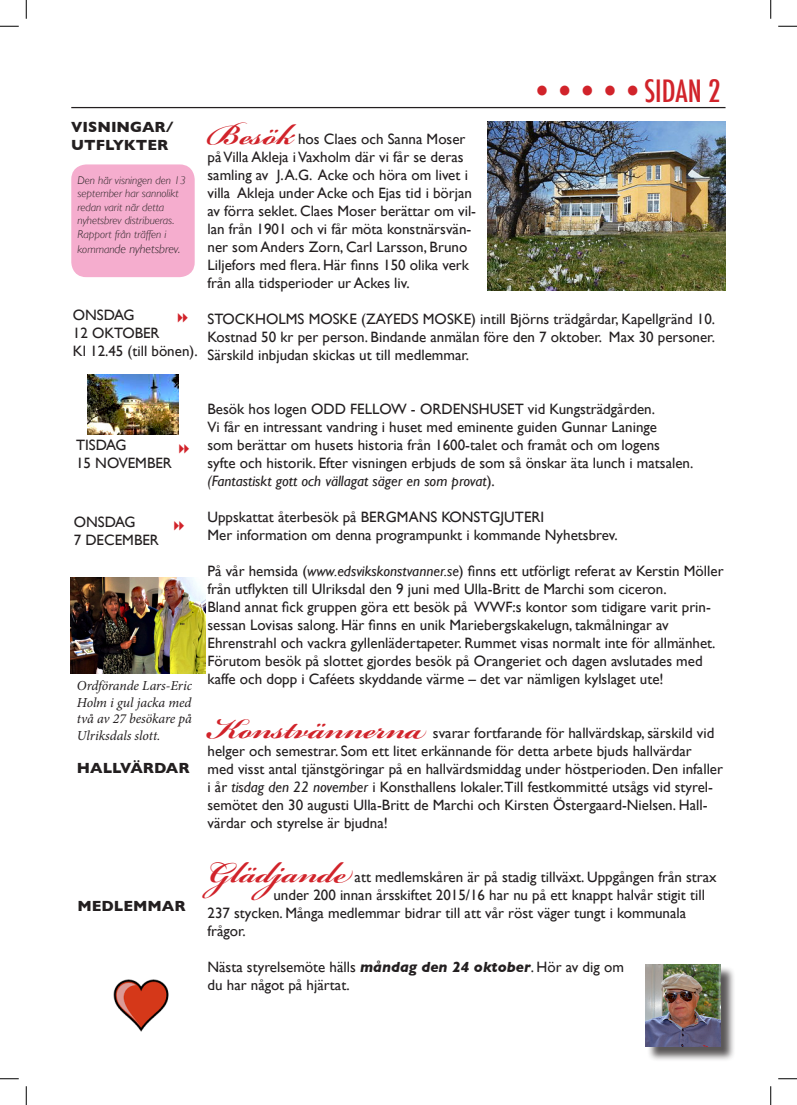
<style>
.page{position:relative;width:797px;height:1105px;background:#fff}
.page>*{position:absolute;margin:0;border:0;box-sizing:border-box;transform-origin:0 0}
.t1{font:700 45px "Bickham Script Pro";color:#d1232a}
.t2{font:500 condensed 30px "Futura";color:#d1232a}
.t3{font:15px/18px "Gill Sans";color:#231f20}
.t4{font:700 15px/18px "Gill Sans";color:#231f20}
.t5{font:italic 13.75px/16.5px "Minion Pro";letter-spacing:-.005em;color:#231f20;text-align:justify}
.t6{font:italic 300 12.5px "Gill Sans";color:#231f20}
.t7{font:italic 300 11.25px/13.5px "Gill Sans";color:#231f20}
.s1{font-size:11.25px}
.s2{font-style:italic}
.s3{font-weight:700;font-style:italic}
</style>
<div class="page">
<div style="left:71px;top:164px;width:124px;height:113px;background:#f5adce;border-radius:15px"></div>
<hr style="left:71px;top:107px;width:654px;height:1px;background:#231f20">
<img style="left:488px;top:122px;width:237px;height:168px">
<div style="left:647px;top:966px;width:88px;height:96px;background:#231f20;opacity:.75"></div>
<img style="left:645px;top:964px;width:75px;height:83px">
<img style="left:71px;top:578px;width:134px;height:96px">
<img style="left:113px;top:979px;width:56px;height:52px">
<img style="left:88px;top:375px;width:90px;height:59px">
<svg style="left:0;top:25px;width:19px;height:2px"></svg>
<svg style="left:778px;top:25px;width:19px;height:2px"></svg>
<svg style="left:0;top:1078px;width:19px;height:1px"></svg>
<svg style="left:778px;top:1078px;width:19px;height:1px"></svg>
<svg style="left:25px;top:0;width:2px;height:19px"></svg>
<svg style="left:25px;top:1086px;width:2px;height:19px"></svg>
<svg style="left:770px;top:0;width:1px;height:19px"></svg>
<svg style="left:770px;top:1086px;width:1px;height:19px"></svg>
<h2 class="t2" style="left:531px;top:72px;width:191px">•••••SIDAN 2</h2>
<p class="t4" style="left:71px;top:118px;width:104px">VISNINGAR/<br>UTFLYKTER</p>
<p class="t7" style="left:77px;top:173px;width:110px">Den här visningen den 13 september har sannolikt redan varit när detta nyhetsbrev distribueras.<br>Rapport från träffen i</p>
<p class="t6" style="left:77px;top:242px;width:104px"><span class="s1">komman</span>de nyhetsbrev.</p>
<h1 class="t1" style="left:207px;top:102px;width:88px">Besök</h1>
<p class="t3" style="left:207px;top:130px;width:270px;text-indent:90px">hos Claes och Sanna Moser på Villa Akleja i Vaxholm där vi får se deras samling av J. A.G. Acke och höra om livet i villa Akleja under Acke och Ejas tid i början av förra seklet. Claes Moser berättar om vil&shy;lan från 1901 och vi får möta konstnärsvän&shy;ner som Anders Zorn, Carl Larsson, Bruno Liljefors med flera. Här finns 150 olika verk från alla tidsperioder ur Ackes liv.</p>
<p class="t3" style="left:207px;top:310px;width:509px;text-align:justify">STOCKHOLMS MOSKE (ZAYEDS MOSKE) intill Björns trädgårdar, Kapellgränd 10.<br>Kostnad 50 kr per person. Bindande anmälan före den 7 oktober. Max 30 personer.<br>Särskild inbjudan skickas ut till medlemmar.</p>
<p class="t3" style="left:207px;top:400px;width:487px">Besök hos logen ODD FELLOW - ORDENSHUSET vid Kungsträdgården.<br>Vi får en intressant vandring i huset med eminente guiden Gunnar Laninge<br>som berättar om husets historia från 1600-talet och framåt och om logens<br>syfte och historik. Efter visningen erbjuds de som så önskar äta lunch i matsalen. <span class="s2">(Fantastiskt gott och vällagat säger en som provat</span>).</p>
<p class="t3" style="left:207px;top:508px;width:411px">Uppskattat återbesök på BERGMANS KONSTGJUTERI<br>Mer information om denna programpunkt i kommande Nyhetsbrev.</p>
<p class="t3" style="left:207px;top:562px;width:517px">På vår hemsida (<span class="s2">www.edsvikskonstvanner.se</span>) finns ett utförligt referat av Kerstin Möller från utflykten till Ulriksdal den 9 juni med Ulla-Britt de Marchi som ciceron.<br>Bland annat fick gruppen göra ett besök på WWF:s kontor som tidigare varit prin&shy;sessan Lovisas salong. Här finns en unik Mariebergskakelugn, takmålningar av Ehrenstrahl och vackra gyllenlädertapeter. Rummet visas normalt inte för allmänhet.<br>Förutom besök på slottet gjordes besök på Orangeriet och dagen avslutades med kaffe och dopp i Caféets skyddande värme – det var nämligen kylslaget ute!</p>
<h1 class="t1" style="left:207px;top:696px;width:220px">Konstvännerna</h1>
<p class="t3" style="left:73px;top:306px;width:126px">ONSDAG<br>12 OKTOBER<br>Kl 12.45 (till bönen).</p>
<p class="t3" style="left:76px;top:436px;width:97px">TISDAG<br>15 NOVEMBER</p>
<p class="t3" style="left:74px;top:513px;width:87px">ONSDAG<br>7 DECEMBER</p>
<p class="t5" style="left:77px;top:678px;width:117px">Ordförande Lars-Eric Holm i gul jacka med två av 27 besökare på Ulriksdals slott.</p>
<p class="t4" style="left:77px;top:759px;width:114px">HALLVÄRDAR</p>
<p class="t3" style="left:207px;top:724px;width:517px;text-indent:225px">svarar fortfarande för hallvärdskap, särskild vid helger och semestrar. Som ett litet erkännande för detta arbete bjuds hallvärdar<br>med visst antal tjänstgöringar på en hallvärdsmiddag under höstperioden. Den infaller i år <span class="s2">tisdag den 22 november</span> i Konsthallens lokaler.Till festkommitté utsågs vid styrel&shy;semötet den 30 augusti Ulla-Britt de Marchi och Kirsten Östergaard-Nielsen. Hall&shy;värdar och styrelse är bjudna!</p>
<h1 class="t1" style="left:207px;top:840px;width:144px">Glädjande</h1>
<p class="t3" style="left:354px;top:868px;width:363px">att medlemskåren är på stadig tillväxt. Uppgången från strax</p>
<p class="t3" style="left:273px;top:886px;width:433px">under 200 innan årsskiftet 2015/16 har nu på ett knappt halvår stigit till</p>
<p class="t3" style="left:207px;top:904px;width:480px">237 stycken. Många medlemmar bidrar till att vår röst väger tungt i kommunala</p>
<p class="t3" style="left:207px;top:922px;width:40px">frågor.</p>
<p class="t3" style="left:207px;top:958px;width:418px">Nästa styrelsemöte hälls <span class="s3">måndag den 24 oktober</span>. Hör av dig om du har något på hjärtat.</p>
<p class="t4" style="left:77px;top:897px;width:110px">MEDLEMMAR</p>
</div>
